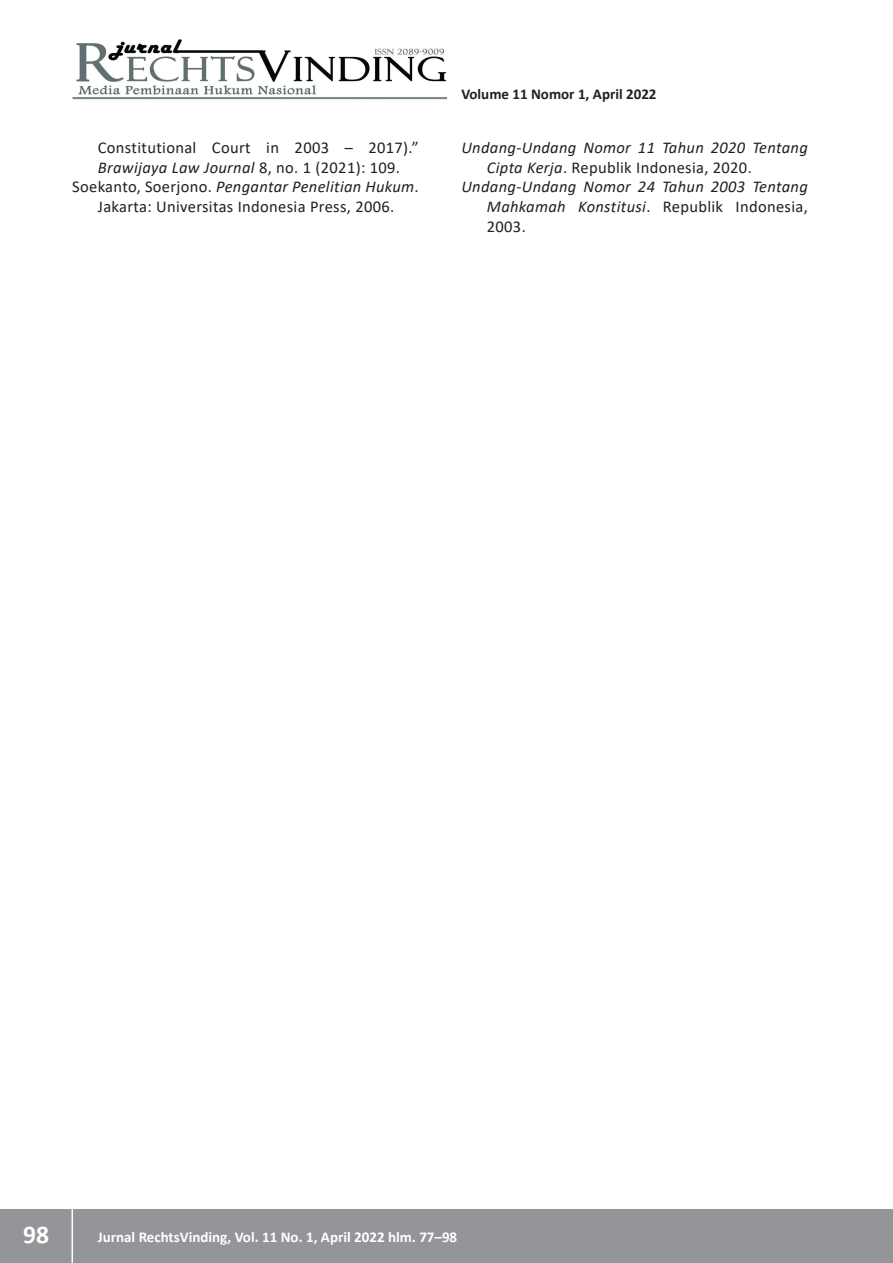
<style>
.page{position:relative;width:893px;height:1263px;background:#fff}
.page>*{position:absolute;margin:0;border:0;box-sizing:border-box;transform-origin:0 0}
.t1{font:700 25.5px "Calibri";color:#fff}
.t2{font:italic 16.5px "Calibri";letter-spacing:.02em;color:#231f20}
.t3{font:16.5px "Calibri";letter-spacing:.02em;color:#231f20}
.t4{font:700 15px "Calibri";color:#fff}
.t5{font:700 15px "Calibri";color:#231f20}
.s1{font-style:normal}
.s2{font-style:italic}
</style>
<div class="page">
<div style="left:0;top:1209px;width:893px;height:54px;background:#939598"></div>
<hr style="left:72px;top:1206px;width:1px;height:57px;background:#fff">
<img style="left:72px;top:39px;width:375px;height:60px">
<p class="t3" style="left:98px;top:136px;width:322px">Constitutional Court in 2003 – 2017).”</p>
<p class="t2" style="left:98px;top:156px;width:304px">Brawijaya Law Journal <span class="s1">8, no. 1 (2021): 109.</span></p>
<p class="t2" style="left:72px;top:175px;width:348px"><span class="s1">Soekanto, Soerjono.</span> Pengantar Penelitian Hukum<span class="s1">.</span></p>
<p class="t3" style="left:98px;top:195px;width:298px">Jakarta: Universitas Indonesia Press, 2006.</p>
<p class="t5" style="left:461px;top:84px;width:197px">Volume 11 Nomor 1, April 2022</p>
<p class="t2" style="left:461px;top:136px;width:348px">Undang-Undang Nomor 11 Tahun 2020 Tentang</p>
<p class="t3" style="left:487px;top:156px;width:266px"><span class="s2">Cipta Kerja</span>. Republik Indonesia, 2020.</p>
<p class="t2" style="left:461px;top:175px;width:348px">Undang-Undang Nomor 24 Tahun 2003 Tentang</p>
<p class="t3" style="left:487px;top:195px;width:322px"><span class="s2">Mahkamah Konstitusi</span>. Republik Indonesia,</p>
<p class="t3" style="left:487px;top:215px;width:40px">2003.</p>
<h1 class="t1" style="left:23px;top:1216px;width:27px">98</h1>
<p class="t4" style="left:98px;top:1227px;width:361px">Jurnal RechtsVinding, Vol. 11 No. 1, April 2022 hlm. 77–98</p>
</div>
